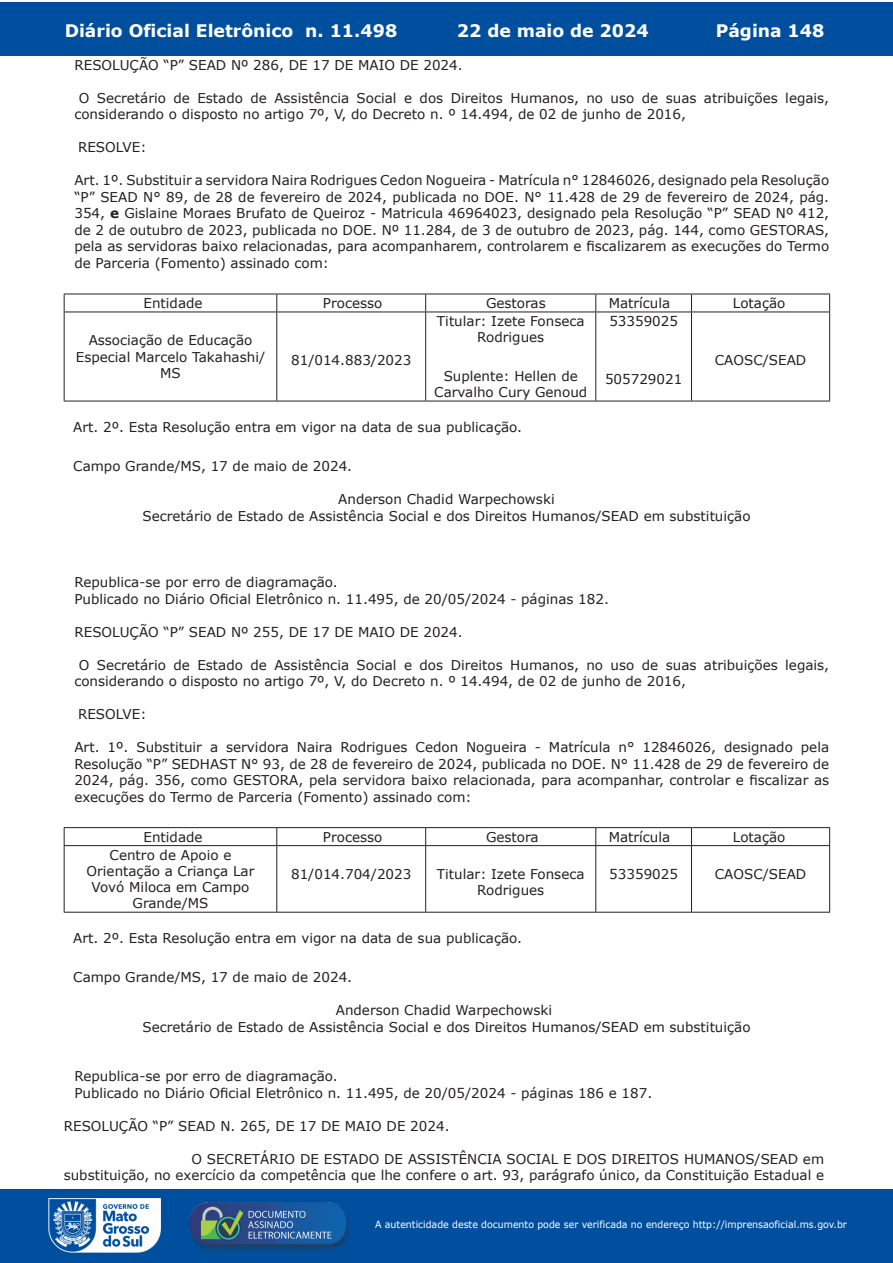
<style>
.page{position:relative;width:893px;height:1263px;background:#fff}
.page>*{position:absolute;margin:0;border:0;box-sizing:border-box;transform-origin:0 0}
.t1{font:700 17.25px "Verdana";color:#fff}
.t2{font:13.5px/16.5px "Verdana";color:#231f20;text-align:center}
.t3{font:9.9px "Verdana";color:#fff;scale:.95 1}
.s1{font-weight:700}
</style>
<div class="page">
<div style="left:0;top:2px;width:893px;height:53px;background:#004f9f"></div>
<div style="left:1px;top:1189px;width:892px;height:74px;background:#004f9f"></div>
<img style="left:49px;top:1198px;width:111px;height:54px">
<img style="left:185px;top:1201px;width:168px;height:54px">
<hr style="left:64px;top:294px;width:213px;height:1px;background:#231f20">
<svg style="left:64px;top:294px;width:1px;height:18px"></svg>
<hr style="left:277px;top:294px;width:149px;height:1px;background:#231f20">
<svg style="left:276px;top:294px;width:1px;height:18px"></svg>
<hr style="left:426px;top:294px;width:170px;height:1px;background:#231f20">
<svg style="left:425px;top:294px;width:1px;height:18px"></svg>
<hr style="left:596px;top:294px;width:95px;height:1px;background:#231f20">
<svg style="left:595px;top:294px;width:1px;height:18px"></svg>
<hr style="left:691px;top:294px;width:139px;height:1px;background:#231f20">
<svg style="left:691px;top:294px;width:1px;height:18px"></svg>
<svg style="left:829px;top:294px;width:1px;height:18px"></svg>
<hr style="left:64px;top:312px;width:213px;height:1px;background:#231f20">
<hr style="left:64px;top:312px;width:1px;height:89px;background:#231f20">
<hr style="left:277px;top:312px;width:149px;height:1px;background:#231f20">
<hr style="left:276px;top:312px;width:1px;height:89px;background:#231f20">
<hr style="left:425px;top:312px;width:1px;height:89px;background:#231f20">
<hr style="left:595px;top:312px;width:1px;height:89px;background:#231f20">
<hr style="left:691px;top:312px;width:1px;height:89px;background:#231f20">
<hr style="left:829px;top:312px;width:1px;height:89px;background:#231f20">
<hr style="left:64px;top:401px;width:213px;height:1px;background:#231f20">
<hr style="left:277px;top:401px;width:149px;height:1px;background:#231f20">
<hr style="left:426px;top:312px;width:170px;height:1px;background:#231f20">
<hr style="left:596px;top:312px;width:95px;height:1px;background:#231f20">
<hr style="left:691px;top:312px;width:139px;height:1px;background:#231f20">
<hr style="left:426px;top:401px;width:170px;height:1px;background:#231f20">
<hr style="left:596px;top:401px;width:95px;height:1px;background:#231f20">
<hr style="left:691px;top:401px;width:139px;height:1px;background:#231f20">
<hr style="left:64px;top:827px;width:213px;height:1px;background:#231f20">
<svg style="left:64px;top:828px;width:1px;height:17px"></svg>
<hr style="left:277px;top:827px;width:149px;height:1px;background:#231f20">
<svg style="left:276px;top:828px;width:1px;height:17px"></svg>
<hr style="left:426px;top:827px;width:170px;height:1px;background:#231f20">
<svg style="left:425px;top:828px;width:1px;height:17px"></svg>
<hr style="left:596px;top:827px;width:95px;height:1px;background:#231f20">
<svg style="left:595px;top:828px;width:1px;height:17px"></svg>
<hr style="left:691px;top:827px;width:139px;height:1px;background:#231f20">
<svg style="left:691px;top:828px;width:1px;height:17px"></svg>
<svg style="left:829px;top:828px;width:1px;height:17px"></svg>
<hr style="left:64px;top:845px;width:213px;height:1px;background:#231f20">
<hr style="left:64px;top:846px;width:1px;height:66px;background:#231f20">
<hr style="left:277px;top:845px;width:149px;height:1px;background:#231f20">
<hr style="left:276px;top:846px;width:1px;height:66px;background:#231f20">
<hr style="left:425px;top:846px;width:1px;height:66px;background:#231f20">
<hr style="left:595px;top:846px;width:1px;height:66px;background:#231f20">
<hr style="left:691px;top:846px;width:1px;height:66px;background:#231f20">
<hr style="left:829px;top:846px;width:1px;height:66px;background:#231f20">
<hr style="left:64px;top:912px;width:213px;height:1px;background:#231f20">
<hr style="left:277px;top:912px;width:149px;height:1px;background:#231f20">
<hr style="left:426px;top:845px;width:170px;height:1px;background:#231f20">
<hr style="left:596px;top:845px;width:95px;height:1px;background:#231f20">
<hr style="left:691px;top:845px;width:139px;height:1px;background:#231f20">
<hr style="left:426px;top:912px;width:170px;height:1px;background:#231f20">
<hr style="left:596px;top:912px;width:95px;height:1px;background:#231f20">
<hr style="left:691px;top:912px;width:139px;height:1px;background:#231f20">
<p class="t1" style="left:65px;top:18px;width:334px">Diário Oficial Eletrônico n. 11.498</p>
<p class="t1" style="left:457px;top:18px;width:193px">22 de maio de 2024</p>
<p class="t1" style="left:716px;top:18px;width:110px">Página 148</p>
<p class="t2" style="left:74px;top:57px;width:390px">RESOLUÇÃO “P” SEAD Nº 286, DE 17 DE MAIO DE 2024.</p>
<p class="t2" style="left:74px;top:90px;width:756px;text-align:left;text-indent:4px">O Secretário de Estado de Assistência Social e dos Direitos Humanos, no uso de suas atribuições legais, considerando o disposto no artigo 7º, V, do Decreto n. º 14.494, de 02 de junho de 2016,</p>
<p class="t2" style="left:78px;top:139px;width:70px">RESOLVE:</p>
<p class="t2" style="left:74px;top:172px;width:756px;text-align:justify">Art. 1º. Substituir a servidora Naira Rodrigues Cedon Nogueira - Matrícula n° 12846026, designado pela Resolução “P” SEAD N° 89, de 28 de fevereiro de 2024, publicada no DOE. N° 11.428 de 29 de fevereiro de 2024, pág.<br>354, <span class="s1">e</span> Gislaine Moraes Brufato de Queiroz - Matricula 46964023, designado pela Resolução “P” SEAD Nº 412, de 2 de outubro de 2023, publicada no DOE. Nº 11.284, de 3 de outubro de 2023, pág. 144, como GESTORAS, pela as servidoras baixo relacionadas, para acompanharem, controlarem e fiscalizarem as execuções do Termo de Parceria (Fomento) assinado com:</p>
<p class="t2" style="left:144px;top:295px;width:61px">Entidade</p>
<p class="t2" style="left:323px;top:295px;width:61px">Processo</p>
<p class="t2" style="left:486px;top:295px;width:61px">Gestoras</p>
<p class="t2" style="left:609px;top:295px;width:63px">Matrícula</p>
<p class="t2" style="left:733px;top:295px;width:54px">Lotação</p>
<p class="t2" style="left:76px;top:332px;width:191px">Associação de Educação<br>Especial Marcelo Takahashi/<br>MS</p>
<p class="t2" style="left:437px;top:313px;width:149px">Titular: Izete Fonseca<br>Rodrigues</p>
<p class="t2" style="left:434px;top:368px;width:155px">Suplente: Hellen de<br>Carvalho Cury Genoud</p>
<p class="t2" style="left:609px;top:313px;width:70px">53359025</p>
<p class="t2" style="left:291px;top:351px;width:122px">81/014.883/2023</p>
<p class="t2" style="left:715px;top:351px;width:93px">CAOSC/SEAD</p>
<p class="t2" style="left:605px;top:371px;width:79px">505729021</p>
<p class="t2" style="left:73px;top:418px;width:450px">Art. 2º. Esta Resolução entra em vigor na data de sua publicação.</p>
<p class="t2" style="left:73px;top:458px;width:280px">Campo Grande/MS, 17 de maio de 2024.</p>
<p class="t2" style="left:143px;top:491px;width:609px">Anderson Chadid Warpechowski<br>Secretário de Estado de Assistência Social e dos Direitos Humanos/SEAD em substituição</p>
<p class="t2" style="left:74px;top:574px;width:536px;text-align:left">Republica-se por erro de diagramação.<br>Publicado no Diário Oficial Eletrônico n. 11.495, de 20/05/2024 - páginas 182.</p>
<p class="t2" style="left:74px;top:623px;width:390px">RESOLUÇÃO “P” SEAD Nº 255, DE 17 DE MAIO DE 2024.</p>
<p class="t2" style="left:74px;top:656px;width:756px;text-align:left;text-indent:4px">O Secretário de Estado de Assistência Social e dos Direitos Humanos, no uso de suas atribuições legais, considerando o disposto no artigo 7º, V, do Decreto n. º 14.494, de 02 de junho de 2016,</p>
<p class="t2" style="left:78px;top:706px;width:70px">RESOLVE:</p>
<p class="t2" style="left:74px;top:739px;width:756px;text-align:justify">Art. 1º. Substituir a servidora Naira Rodrigues Cedon Nogueira - Matrícula n° 12846026, designado pela Resolução “P” SEDHAST N° 93, de 28 de fevereiro de 2024, publicada no DOE. N° 11.428 de 29 de fevereiro de 2024, pág. 356, como GESTORA, pela servidora baixo relacionada, para acompanhar, controlar e fiscalizar as execuções do Termo de Parceria (Fomento) assinado com:</p>
<p class="t2" style="left:144px;top:828px;width:61px">Entidade</p>
<p class="t2" style="left:323px;top:828px;width:61px">Processo</p>
<p class="t2" style="left:486px;top:828px;width:54px">Gestora</p>
<p class="t2" style="left:609px;top:828px;width:63px">Matrícula</p>
<p class="t2" style="left:733px;top:828px;width:54px">Lotação</p>
<p class="t2" style="left:87px;top:847px;width:169px">Centro de Apoio e<br>Orientação a Criança Lar<br>Vovó Miloca em Campo<br>Grande/MS</p>
<p class="t2" style="left:291px;top:866px;width:122px">81/014.704/2023</p>
<p class="t2" style="left:437px;top:866px;width:149px">Titular: Izete Fonseca<br>Rodrigues</p>
<p class="t2" style="left:609px;top:866px;width:70px">53359025</p>
<p class="t2" style="left:715px;top:866px;width:93px">CAOSC/SEAD</p>
<p class="t2" style="left:73px;top:929px;width:450px">Art. 2º. Esta Resolução entra em vigor na data de sua publicação.</p>
<p class="t2" style="left:73px;top:969px;width:280px">Campo Grande/MS, 17 de maio de 2024.</p>
<p class="t2" style="left:143px;top:1002px;width:609px">Anderson Chadid Warpechowski<br>Secretário de Estado de Assistência Social e dos Direitos Humanos/SEAD em substituição</p>
<p class="t2" style="left:74px;top:1068px;width:579px;text-align:left">Republica-se por erro de diagramação.<br>Publicado no Diário Oficial Eletrônico n. 11.495, de 20/05/2024 - páginas 186 e 187.</p>
<p class="t2" style="left:64px;top:1117px;width:387px">RESOLUÇÃO “P” SEAD N. 265, DE 17 DE MAIO DE 2024.</p>
<p class="t2" style="left:64px;top:1150px;width:762px;text-align:right">O SECRETÁRIO DE ESTADO DE ASSISTÊNCIA SOCIAL E DOS DIREITOS HUMANOS/SEAD em<br>substituição, no exercício da competência que lhe confere o art. 93, parágrafo único, da Constituição Estadual e</p>
<p class="t3" style="left:375px;top:1218px;width:498px">A autenticidade deste documento pode ser verificada no endereço http://imprensaoficial.ms.gov.br</p>
</div>
